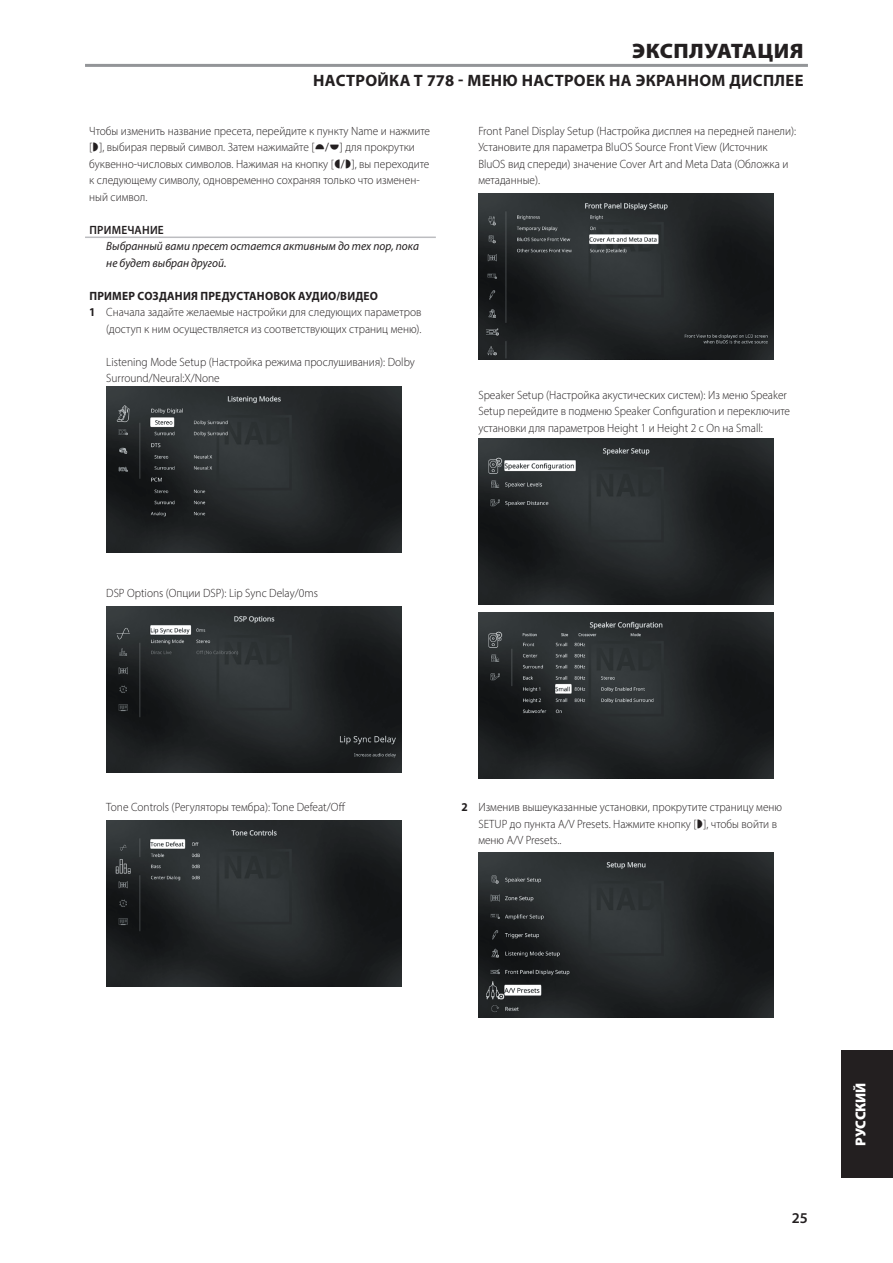
<style>
.page{position:relative;width:893px;height:1263px;background:#fff}
.page>*{position:absolute;margin:0;border:0;box-sizing:border-box;transform-origin:0 0}
.Body_copy_-_header{font:900 21px "Myriad Pro";letter-spacing:.02em;color:#231f20;scale:1.05 1}
.Body_copy_-_header-2{font:700 16.5px "Myriad Pro";letter-spacing:.02em;color:#231f20}
.t1{font:600 15px "Myriad Pro";color:#231f20}
.t2{font:900 14.4px "Myriad Pro";letter-spacing:-.005em;color:#fff}
.Body_copy_-_indent_1{font:300 12px/16.5px "Myriad Pro";color:#231f20;scale:.95 1}
.Body_copy_-_normal{font:300 12px/16.5px "Myriad Pro";color:#231f20;scale:.95 1}
.Body_copy_-_note{font:italic 12px/16.5px "Myriad Pro";color:#231f20;scale:.95 1}
.Body_copy_-_sub-sect{font:700 12px "Myriad Pro";letter-spacing:.02em;color:#231f20;scale:.95 1}
.Body_copy_-_note_hea{font:600 12px "Myriad Pro";letter-spacing:.02em;color:#231f20;scale:.95 1}
.s1{font-weight:700}
</style>
<div class="page">
<div style="left:842px;top:1050px;width:51px;height:128px;background:#231f20"></div>
<hr style="left:85px;top:237px;width:351px;height:1px;background:#bcbdc0">
<hr style="left:85px;top:64px;width:723px;height:3px;background:#939598">
<img style="left:106px;top:387px;width:295px;height:165px">
<img style="left:106px;top:607px;width:295px;height:166px">
<img style="left:478px;top:194px;width:295px;height:165px">
<img style="left:106px;top:820px;width:295px;height:166px">
<img style="left:478px;top:438px;width:295px;height:166px">
<img style="left:478px;top:613px;width:295px;height:166px">
<img style="left:478px;top:852px;width:295px;height:166px">
<p class="Body_copy_-_header" style="left:632px;top:37px;width:165px">ЭКСПЛУАТАЦИЯ</p>
<p class="Body_copy_-_header-2" style="left:313px;top:70px;width:492px">НАСТРОЙКА T 778 - МЕНЮ НАСТРОЕК НА ЭКРАННОМ ДИСПЛЕЕ</p>
<p class="Body_copy_-_normal" style="left:89px;top:122px;width:360px">Чтобы изменить название пресета, перейдите к пункту Name и нажмите [ ], выбирая первый символ. Затем нажимайте [</p>
<p class="Body_copy_-_normal" style="left:340px;top:139px;width:80px">] для прокрутки</p>
<p class="Body_copy_-_normal" style="left:89px;top:155px;width:259px">буквенно-числовых символов. Нажимая на кнопку [</p>
<p class="Body_copy_-_normal" style="left:89px;top:155px;width:359px;text-indent:262px">], вы переходите к следующему символу, одновременно сохраняя только что изменен&shy;ный символ.</p>
<p class="Body_copy_-_note_hea" style="left:89px;top:222px;width:80px">ПРИМЕЧАНИЕ</p>
<p class="Body_copy_-_note" style="left:106px;top:238px;width:331px">Выбранный вами пресет остается активным до тех пор, пока не будет выбран другой.</p>
<p class="Body_copy_-_sub-sect" style="left:89px;top:288px;width:305px">ПРИМЕР СОЗДАНИЯ ПРЕДУСТАНОВОК АУДИО/ВИДЕО</p>
<p class="Body_copy_-_indent_1" style="left:89px;top:304px;width:351px;text-align:right"><span class="s1">1</span> Сначала задайте желаемые настройки для следующих параметров (доступ к ним осуществляется из соответствующих страниц меню).</p>
<p class="Body_copy_-_indent_1" style="left:106px;top:353px;width:326px">Listening Mode Setup (Настройка режима прослушивания): Dolby<br>Surround/Neural:X/None</p>
<p class="Body_copy_-_indent_1" style="left:478px;top:122px;width:336px">Front Panel Display Setup (Настройка дисплея на передней панели):<br>Установите для параметра BluOS Source Front View (Источник BluOS вид спереди) значение Cover Art and Meta Data (Обложка и метаданные).</p>
<p class="Body_copy_-_indent_1" style="left:478px;top:386px;width:330px">Speaker Setup (Настройка акустических систем): Из меню Speaker<br>Setup перейдите в подменю Speaker Configuration и переключите установки для параметров Height 1 и Height 2 с On на Small:</p>
<p class="Body_copy_-_indent_1" style="left:106px;top:584px;width:224px">DSP Options (Опции DSP): Lip Sync Delay/0ms</p>
<p class="Body_copy_-_indent_1" style="left:106px;top:799px;width:253px">Tone Controls (Регуляторы тембра): Tone Defeat/Off</p>
<p class="Body_copy_-_indent_1" style="left:478px;top:799px;width:321px;text-indent:-17px"><span class="s1">2</span> Изменив вышеуказанные установки, прокрутите страницу меню<br>SETUP до пункта A/V Presets. Нажмите кнопку [ ], чтобы войти в меню A/V Presets..</p>
<p class="t1" style="left:792px;top:1208px;width:18px">25</p>
<p class="t2" style="left:851px;top:1146px;width:65px;rotate:-90deg">РУССКИЙ</p>
</div>
